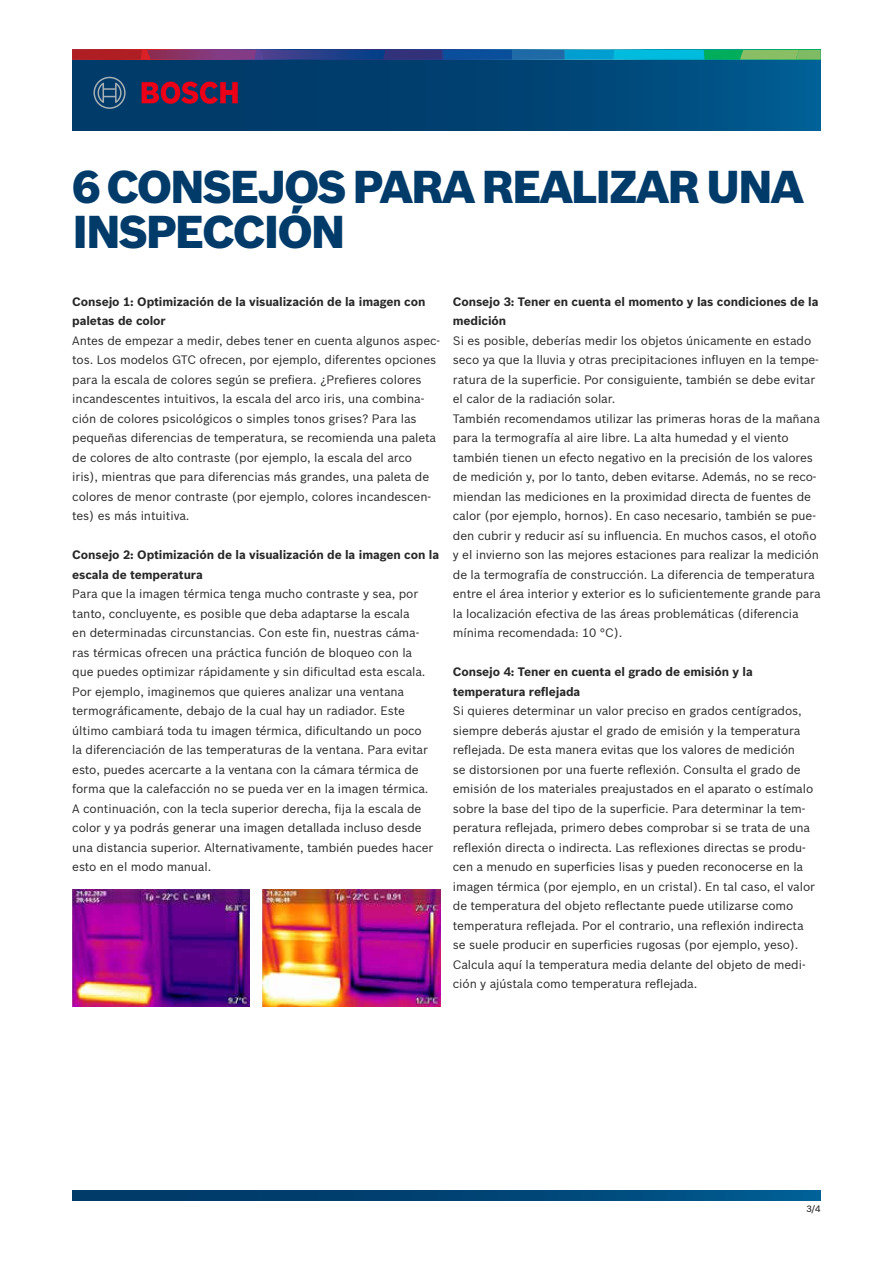
<style>
.page{position:relative;width:893px;height:1263px;background:#fff}
.page>*{position:absolute;margin:0;border:0;box-sizing:border-box;transform-origin:0 0}
.t1{font:900 45px/45px "Bosch Sans";letter-spacing:-.05em;color:#003b6a}
.t2{font:12px/19.5px "Bosch Sans";letter-spacing:-.01em;color:#292829}
.t3{font:700 12px/19.5px "Bosch Sans";letter-spacing:-.01em;color:#292829}
.t4{font:500 9px "Bosch Sans";color:#292829}
</style>
<div class="page">
<svg style="left:72px;top:59px;width:749px;height:71px;background:#014576"></svg>
<svg style="left:72px;top:50px;width:749px;height:9px;background:#416687"></svg>
<svg style="left:142px;top:82px;width:96px;height:22px;background:#891839"></svg>
<svg style="left:93px;top:77px;width:33px;height:32px"></svg>
<svg style="left:72px;top:1191px;width:749px;height:9px;background:#004677"></svg>
<img style="left:72px;top:889px;width:178px;height:117px">
<img style="left:263px;top:889px;width:177px;height:117px">
<h1 class="t1" style="left:72px;top:161px;width:734px">6 CONSEJOS PARA REALIZAR UNA<br>INSPECCIÓN</h1>
<p class="t3" style="left:72px;top:291px;width:355px">Consejo 1: Optimización de la visualización de la imagen con paletas de color</p>
<p class="t2" style="left:72px;top:330px;width:369px">Antes de empezar a medir, debes tener en cuenta algunos aspec&shy;tos. Los modelos GTC ofrecen, por ejemplo, diferentes opciones para la escala de colores según se prefiera. ¿Prefieres colores incandescentes intuitivos, la escala del arco iris, una combina&shy;ción de colores psicológicos o simples tonos grises? Para las pequeñas diferencias de temperatura, se recomienda una paleta de colores de alto contraste (por ejemplo, la escala del arco iris), mientras que para diferencias más grandes, una paleta de colores de menor contraste (por ejemplo, colores incandescen&shy;tes) es más intuitiva.</p>
<p class="t3" style="left:72px;top:544px;width:368px">Consejo 2: Optimización de la visualización de la imagen con la escala de temperatura</p>
<p class="t2" style="left:72px;top:583px;width:363px">Para que la imagen térmica tenga mucho contraste y sea, por tanto, concluyente, es posible que deba adaptarse la escala<br>en determinadas circunstancias. Con este fin, nuestras cáma&shy;ras térmicas ofrecen una práctica función de bloqueo con la que puedes optimizar rápidamente y sin dificultad esta escala.<br>Por ejemplo, imaginemos que quieres analizar una ventana termográficamente, debajo de la cual hay un radiador. Este último cambiará toda tu imagen térmica, dificultando un poco la diferenciación de las temperaturas de la ventana. Para evitar esto, puedes acercarte a la ventana con la cámara térmica de forma que la calefacción no se pueda ver en la imagen térmica.<br>A continuación, con la tecla superior derecha, fija la escala de color y ya podrás generar una imagen detallada incluso desde una distancia superior. Alternativamente, también puedes hacer esto en el modo manual.</p>
<p class="t3" style="left:453px;top:291px;width:367px">Consejo 3: Tener en cuenta el momento y las condiciones de la medición</p>
<p class="t2" style="left:453px;top:330px;width:369px">Si es posible, deberías medir los objetos únicamente en estado seco ya que la lluvia y otras precipitaciones influyen en la tempe&shy;ratura de la superficie. Por consiguiente, también se debe evitar el calor de la radiación solar.<br>También recomendamos utilizar las primeras horas de la mañana para la termografía al aire libre. La alta humedad y el viento también tienen un efecto negativo en la precisión de los valores de medición y, por lo tanto, deben evitarse. Además, no se reco&shy;miendan las mediciones en la proximidad directa de fuentes de calor (por ejemplo, hornos). En caso necesario, también se pue&shy;den cubrir y reducir así su influencia. En muchos casos, el otoño y el invierno son las mejores estaciones para realizar la medición de la termografía de construcción. La diferencia de temperatura entre el área interior y exterior es lo suficientemente grande para la localización efectiva de las áreas problemáticas (diferencia mínima recomendada: 10 °C).</p>
<p class="t3" style="left:453px;top:661px;width:301px">Consejo 4: Tener en cuenta el grado de emisión y la temperatura reflejada</p>
<p class="t2" style="left:453px;top:700px;width:364px">Si quieres determinar un valor preciso en grados centígrados, siempre deberás ajustar el grado de emisión y la temperatura reflejada. De esta manera evitas que los valores de medición<br>se distorsionen por una fuerte reflexión. Consulta el grado de emisión de los materiales preajustados en el aparato o estímalo sobre la base del tipo de la superficie. Para determinar la tem&shy;peratura reflejada, primero debes comprobar si se trata de una reflexión directa o indirecta. Las reflexiones directas se produ&shy;cen a menudo en superficies lisas y pueden reconocerse en la imagen térmica (por ejemplo, en un cristal). En tal caso, el valor de temperatura del objeto reflectante puede utilizarse como temperatura reflejada. Por el contrario, una reflexión indirecta se suele producir en superficies rugosas (por ejemplo, yeso).<br>Calcula aquí la temperatura media delante del objeto de medi&shy;ción y ajústala como temperatura reflejada.</p>
<p class="t4" style="left:806px;top:1202px;width:16px">3/4</p>
</div>
